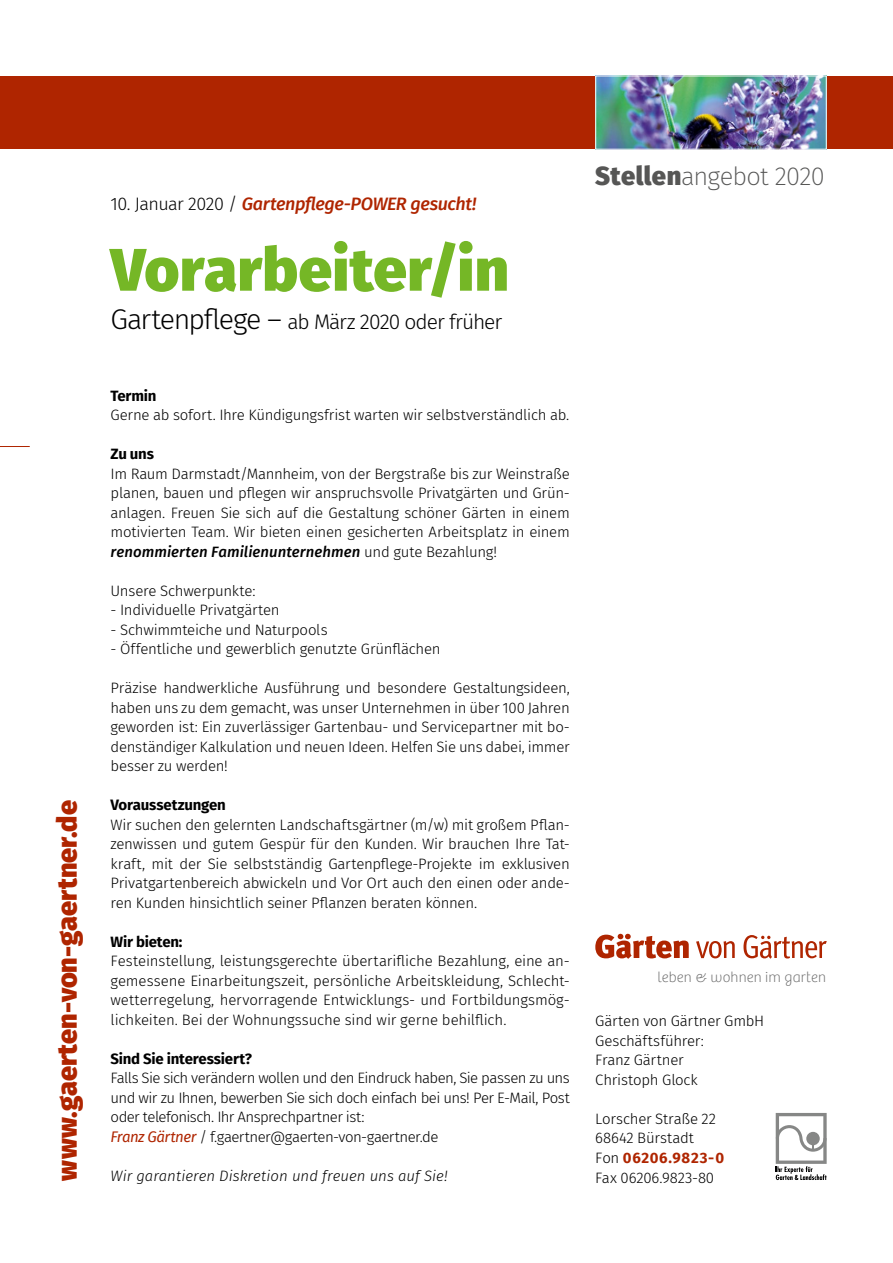
<style>
.page{position:relative;width:893px;height:1263px;background:#fff}
.page>*{position:absolute;margin:0;border:0;box-sizing:border-box;transform-origin:0 0}
.t1{font:900 60px "Fira Sans";letter-spacing:.005em;color:#75b726}
.t2{font:900 27px "Fira Sans";letter-spacing:.005em;color:#af2500}
.t3{font:200 25.5px "Fira Sans";letter-spacing:-.03em;color:#565655}
.t4{font:300 21px "Fira Sans";letter-spacing:-.045em;color:#000}
.t5{font:italic 500 18px "Fira Sans";letter-spacing:-.02em;color:#af2500}
.t6{font:300 15px/19.5px "Fira Sans";letter-spacing:-.02em;color:#000;text-align:justify}
.t7{font:300 15px/19.5px "Fira Sans";letter-spacing:-.04em;color:#000}
.t8{font:700 15px "Fira Sans";letter-spacing:-.015em;color:#000}
.t9{font:italic 300 15px "Fira Sans";color:#000}
.t10{font:100 15px "Bree";letter-spacing:.01em;color:#6e6e6e}
.s1{font-weight:300;font-style:normal;color:#000}
.s2{font-size:28.5px}
.s3{font-weight:500;font-style:italic}
.s4{font-weight:400;font-style:italic;color:#af2500}
.s5{font-weight:900}
.s6{font-weight:700;color:#af2500}
</style>
<div class="page">
<div style="left:0;top:77px;width:893px;height:72px;background:#af2500"></div>
<hr style="left:0;top:446px;width:30px;height:1px;background:#af2500">
<svg style="left:595px;top:934px;width:232px;height:25px"></svg>
<svg style="left:776px;top:1113px;width:51px;height:67px"></svg>
<img style="left:597px;top:78px;width:228px;height:70px">
<div style="left:595px;top:76px;width:232px;height:74px;border:1px solid #fff"></div>
<h2 class="t2" style="left:43px;top:1180px;width:382px;rotate:-90deg">www.gaerten-von-gaertner.de</h2>
<p class="t5" style="left:111px;top:190px;width:367px"><span class="s1">10. Januar 2020 /</span> Gartenpflege-POWER gesucht!</p>
<h1 class="t1" style="left:111px;top:216px;width:400px">Vorarbeiter/in</h1>
<h3 class="t4" style="left:111px;top:307px;width:393px"><span class="s2">Gartenpflege –</span> ab März 2020 oder früher</h3>
<p class="t8" style="left:111px;top:383px;width:47px">Termin</p>
<p class="t6" style="left:111px;top:405px;width:460px">Gerne ab sofort. Ihre Kündigungsfrist warten wir selbstverständlich ab.</p>
<p class="t8" style="left:111px;top:441px;width:45px">Zu uns</p>
<p class="t6" style="left:111px;top:464px;width:461px">Im Raum Darmstadt/Mannheim, von der Bergstraße bis zur Weinstraße planen, bauen und pflegen wir anspruchsvolle Privatgärten und Grün&shy;anlagen. Freuen Sie sich auf die Gestaltung schöner Gärten in einem motivierten Team. Wir bieten einen gesicherten Arbeitsplatz in einem <span class="s3">renommierten Familienunternehmen</span> und gute Bezahlung!</p>
<p class="t6" style="left:111px;top:581px;width:147px">Unsere Schwerpunkte:</p>
<p class="t6" style="left:111px;top:600px;width:171px">- Individuelle Privatgärten</p>
<p class="t6" style="left:111px;top:620px;width:219px">- Schwimmteiche und Naturpools</p>
<p class="t6" style="left:111px;top:639px;width:331px">- Öffentliche und gewerblich genutzte Grünflächen</p>
<p class="t6" style="left:111px;top:678px;width:461px">Präzise handwerkliche Ausführung und besondere Gestaltungsideen, haben uns zu dem gemacht, was unser Unternehmen in über 100 Jahren geworden ist: Ein zuverlässiger Gartenbau- und Servicepartner mit bo&shy;denständiger Kalkulation und neuen Ideen. Helfen Sie uns dabei, immer besser zu werden!</p>
<p class="t8" style="left:111px;top:792px;width:117px">Voraussetzungen</p>
<p class="t6" style="left:111px;top:815px;width:461px">Wir suchen den gelernten Landschaftsgärtner (m/w) mit großem Pflan&shy;zenwissen und gutem Gespür für den Kunden. Wir brauchen Ihre Tat&shy;kraft, mit der Sie selbstständig Gartenpflege-Projekte im exklusiven Privatgartenbereich abwickeln und Vor Ort auch den einen oder ande&shy;ren Kunden hinsichtlich seiner Pflanzen beraten können.</p>
<p class="t8" style="left:111px;top:929px;width:73px">Wir bieten:</p>
<p class="t6" style="left:111px;top:951px;width:461px">Festeinstellung, leistungsgerechte übertarifliche Bezahlung, eine an&shy;gemessene Einarbeitungszeit, persönliche Arbeitskleidung, Schlecht&shy;wetterregelung, hervorragende Entwicklungs- und Fortbildungsmög&shy;lichkeiten. Bei der Wohnungssuche sind wir gerne behilflich.</p>
<p class="t8" style="left:111px;top:1046px;width:143px">Sind Sie interessiert?</p>
<p class="t7" style="left:111px;top:1068px;width:461px">Falls Sie sich verändern wollen und den Eindruck haben, Sie passen zu uns und wir zu Ihnen, bewerben Sie sich doch einfach bei uns! Per E-Mail, Post oder telefonisch. Ihr Ansprechpartner ist:<br><span class="s4">Franz Gärtner</span> / f.gaertner@gaerten-von-gaertner.de</p>
<p class="t9" style="left:111px;top:1165px;width:338px">Wir garantieren Diskretion und freuen uns auf Sie!</p>
<h3 class="t3" style="left:595px;top:158px;width:231px"><span class="s5">Stellen</span>angebot 2020</h3>
<p class="t10" style="left:657px;top:968px;width:170px">leben &amp; wohnen im garten</p>
<p class="t6" style="left:595px;top:1011px;width:170px;text-align:left">Gärten von Gärtner GmbH<br>Geschäftsführer:<br>Franz Gärtner<br>Christoph Glock</p>
<p class="t6" style="left:595px;top:1109px;width:130px;text-align:left">Lorscher Straße 22<br>68642 Bürstadt<br>Fon <span class="s6">06206.9823-0<br></span>Fax 06206.9823-80</p>
</div>
